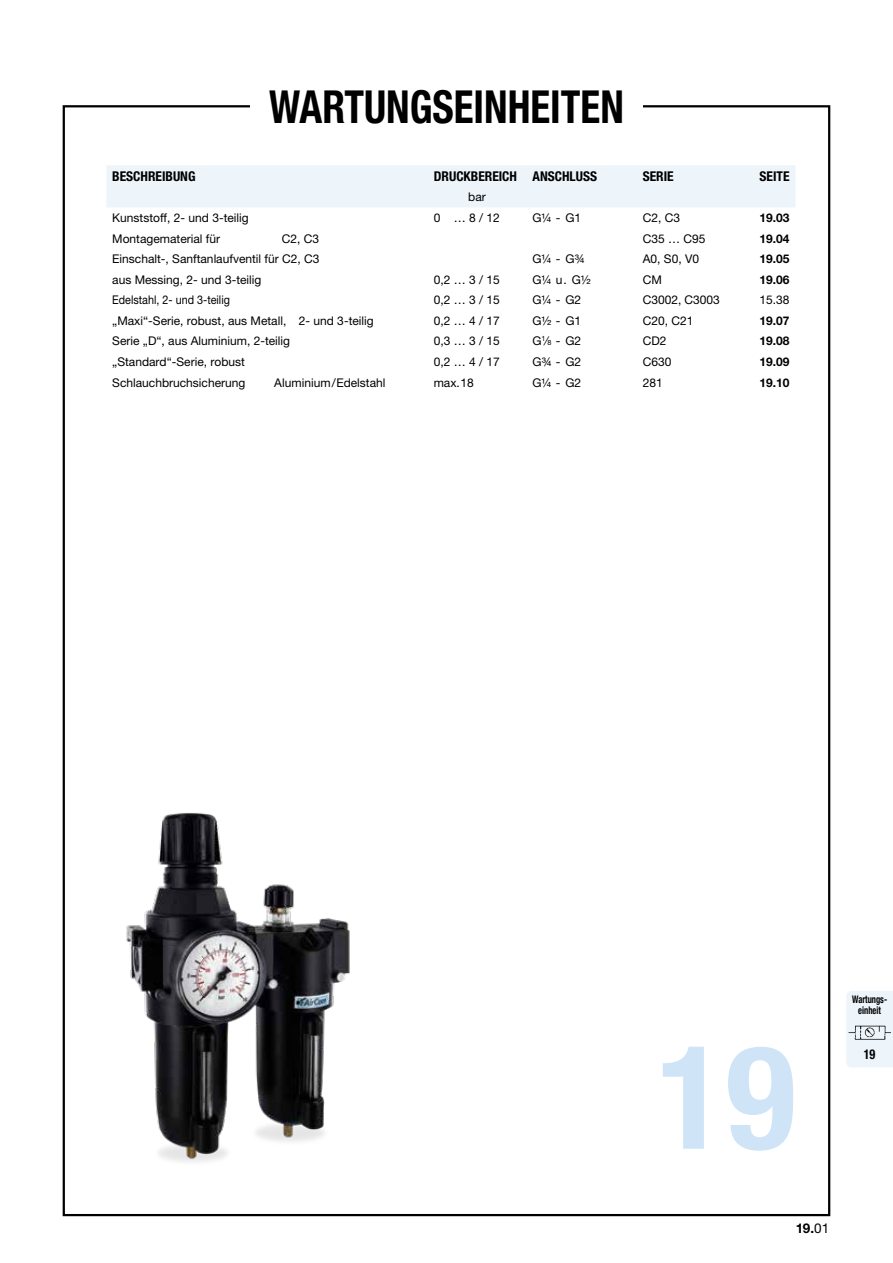
<style>
.page{position:relative;width:893px;height:1263px;background:#fff}
.page>*{position:absolute;margin:0;border:0;box-sizing:border-box;transform-origin:0 0}
.t1{font:700 condensed 144px "Helvetica Neue LT Std";color:#cfe4f7}
.t2{font:700 condensed 45.6px "Helvetica Neue LT Std";color:#000;scale:.9 1}
.t3{font:700 condensed 13.5px "Helvetica Neue LT Std";color:#000}
.t4{font:700 13.5px "Helvetica Neue LT Pro";color:#000}
.t5{font:700 condensed 13.5px "Helvetica Neue LT Std";color:#000;scale:.9 1}
.t6{font:12px "Helvetica Neue LT Pro";color:#000}
.t7{font:700 12px "Helvetica Neue LT Pro";color:#000}
.t8{font:12px "Helvetica Neue LT Pro";color:#000;scale:.9 1}
.t9{font:700 condensed 10.5px/11.2px "Helvetica Neue LT Std";color:#000;text-align:center;scale:.8 1}
.s1{font-size:7.2px}
.s2{font-weight:400}
</style>
<div class="page">
<div style="left:846px;top:991px;width:47px;height:76px;background:#eef5fa"></div>
<img style="left:849px;top:1025px;width:42px;height:15px">
<div style="left:106px;top:165px;width:689px;height:42px;background:#eef5fa"></div>
<img style="left:126px;top:813px;width:224px;height:349px">
<h2 class="t2" style="left:269px;top:79px;width:396px">WARTUNGSEINHEITEN</h2>
<p class="t3" style="left:112px;top:168px;width:85px">BESCHREIBUNG</p>
<p class="t3" style="left:434px;top:168px;width:165px">DRUCKBEREICH ANSCHLUSS</p>
<p class="t3" style="left:643px;top:168px;width:32px">SERIE</p>
<p class="t3" style="left:759px;top:168px;width:31px">SEITE</p>
<p class="t6" style="left:468px;top:190px;width:19px">bar</p>
<p class="t6" style="left:112px;top:211px;width:138px">Kunststoff, 2- und 3-teilig</p>
<p class="t6" style="left:434px;top:211px;width:68px">0 … 8 / 12</p>
<p class="t6" style="left:532px;top:211px;width:50px">G¼ - G1</p>
<p class="t6" style="left:643px;top:211px;width:39px">C2, C3</p>
<p class="t7" style="left:759px;top:210px;width:32px">19.03</p>
<p class="t6" style="left:112px;top:231px;width:109px">Montagematerial für</p>
<p class="t6" style="left:282px;top:231px;width:39px">C2, C3</p>
<p class="t6" style="left:643px;top:231px;width:64px">C35 ... C95</p>
<p class="t7" style="left:759px;top:231px;width:32px">19.04</p>
<p class="t6" style="left:112px;top:252px;width:209px">Einschalt-, Sanftanlaufventil für C2, C3</p>
<p class="t6" style="left:532px;top:252px;width:54px">G¼ - G¾</p>
<p class="t6" style="left:643px;top:252px;width:58px">A0, S0, V0</p>
<p class="t7" style="left:759px;top:251px;width:32px">19.05</p>
<p class="t6" style="left:112px;top:272px;width:151px">aus Messing, 2- und 3-teilig</p>
<p class="t6" style="left:434px;top:272px;width:68px">0,2 … 3 / 15</p>
<p class="t6" style="left:532px;top:272px;width:60px">G¼ u. G½</p>
<p class="t6" style="left:643px;top:272px;width:21px">CM</p>
<p class="t7" style="left:759px;top:272px;width:32px">19.06</p>
<p class="t8" style="left:112px;top:293px;width:132px">Edelstahl, 2- und 3-teilig</p>
<p class="t6" style="left:434px;top:293px;width:68px">0,2 … 3 / 15</p>
<p class="t6" style="left:532px;top:293px;width:50px">G¼ - G2</p>
<p class="t6" style="left:643px;top:293px;width:79px">C3002, C3003</p>
<p class="t6" style="left:759px;top:293px;width:32px">15.38</p>
<p class="t6" style="left:112px;top:313px;width:263px">„Maxi“-Serie, robust, aus Metall, 2- und 3-teilig</p>
<p class="t6" style="left:434px;top:313px;width:68px">0,2 … 4 / 17</p>
<p class="t6" style="left:532px;top:313px;width:50px">G1/2 - G1</p>
<p class="t6" style="left:643px;top:313px;width:52px">C20, C21</p>
<p class="t7" style="left:759px;top:313px;width:32px">19.07</p>
<p class="t6" style="left:112px;top:334px;width:179px">Serie „D“, aus Aluminium, 2-teilig</p>
<p class="t6" style="left:434px;top:334px;width:68px">0,3 … 3 / 15</p>
<p class="t6" style="left:532px;top:334px;width:50px">G<sup>1</sup>⁄<span class="s1">8</span> - G2</p>
<p class="t6" style="left:643px;top:334px;width:25px">CD2</p>
<p class="t7" style="left:759px;top:334px;width:32px">19.08</p>
<p class="t6" style="left:112px;top:355px;width:134px">„Standard“-Serie, robust</p>
<p class="t6" style="left:434px;top:355px;width:68px">0,2 … 4 / 17</p>
<p class="t6" style="left:532px;top:355px;width:50px">G¾ - G2</p>
<p class="t6" style="left:643px;top:355px;width:30px">C630</p>
<p class="t7" style="left:759px;top:354px;width:32px">19.09</p>
<p class="t6" style="left:112px;top:375px;width:135px">Schlauchbruchsicherung</p>
<p class="t6" style="left:274px;top:375px;width:113px">Aluminium/Edelstahl</p>
<p class="t6" style="left:434px;top:375px;width:42px">max. 18</p>
<p class="t6" style="left:532px;top:375px;width:50px">G¼ - G2</p>
<p class="t6" style="left:643px;top:375px;width:22px">281</p>
<p class="t7" style="left:759px;top:375px;width:32px">19.10</p>
<h1 class="t1" style="left:657px;top:1010px;width:140px">19</h1>
<p class="t9" style="left:852px;top:993px;width:45px">Wartungs&shy;einheit</p>
<p class="t5" style="left:864px;top:1046px;width:14px">19</p>
<p class="t4" style="left:796px;top:1220px;width:35px">19.<span class="s2">01</span></p>
</div>
